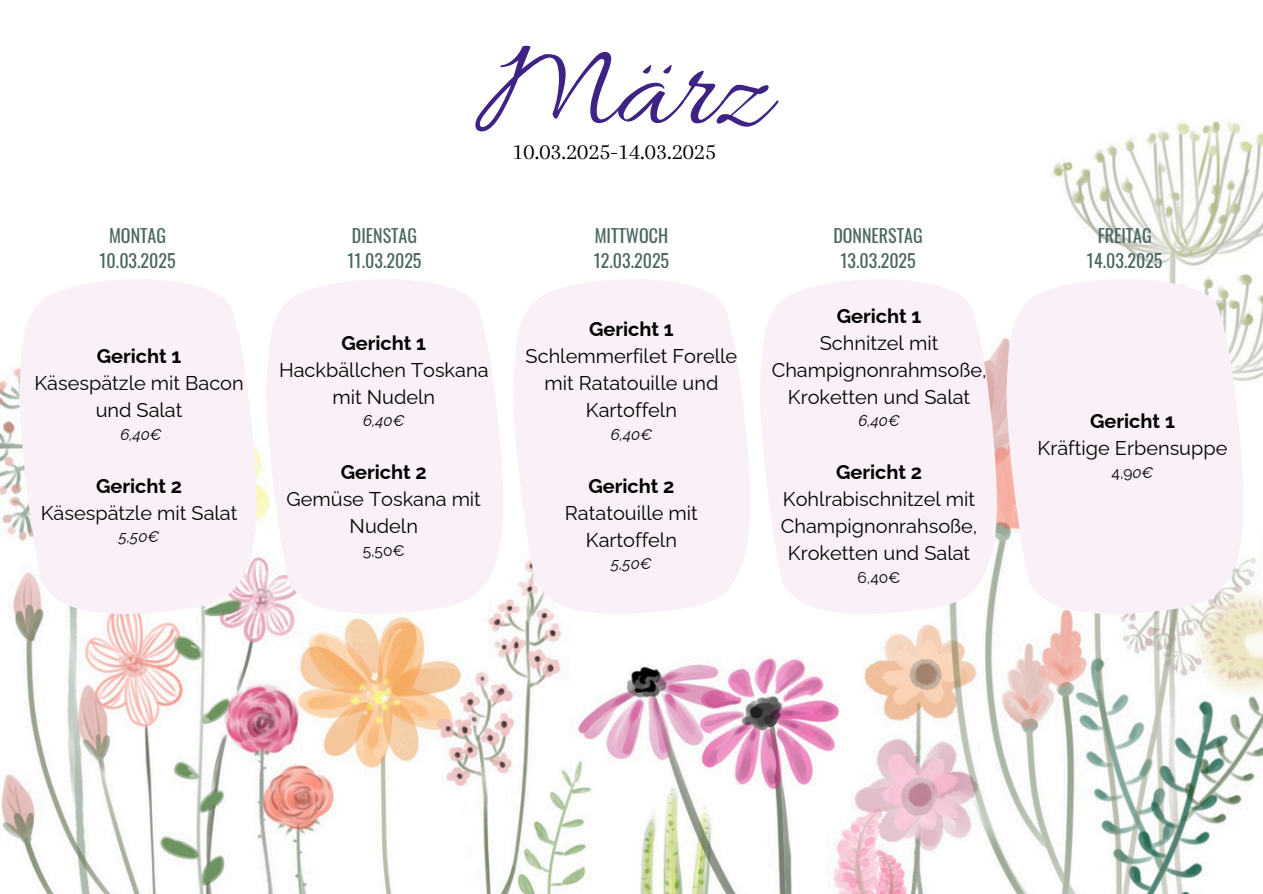
<style>
.page{position:relative;width:1263px;height:894px;background:#fff}
.page>*{position:absolute;margin:0;border:0;box-sizing:border-box;transform-origin:0 0}
.t1{font:127.95px "Allura";color:#3e2284}
.t2{font:24px "Arapey";color:#000}
.t3{font:19.95px/27px "Raleway";color:#000;text-align:center}
.t4{font:700 19.95px "Raleway";color:#000}
.t5{font:18px/24.8px "Oswald";color:#496661;text-align:center}
.t6{font:italic 15.45px "Raleway";color:#000}
.t7{font:15.45px "Raleway";color:#000}
.s1{font-style:italic}
</style>
<div class="page">
<img style="left:0;top:121px;width:1263px;height:772px">
<svg style="left:513px;top:280px;width:237px;height:334px;fill:#faf0f8"></svg>
<svg style="left:760px;top:280px;width:236px;height:334px;fill:#faf0f8"></svg>
<svg style="left:1006px;top:280px;width:237px;height:334px;fill:#faf0f8"></svg>
<svg style="left:266px;top:280px;width:237px;height:334px;fill:#faf0f8"></svg>
<svg style="left:19px;top:280px;width:237px;height:334px;fill:#faf0f8"></svg>
<h3 class="t1" style="left:476px;top:18px;width:295px">März</h3>
<p class="t2" style="left:512px;top:138px;width:205px">10.03.2025-14.03.2025</p>
<p class="t5" style="left:100px;top:222px;width:78px">MONTAG<br>10.03.2025</p>
<p class="t5" style="left:347px;top:222px;width:75px;text-align:left">DIENSTAG<br>11.03.2025</p>
<p class="t5" style="left:594px;top:222px;width:77px;text-align:left">MITTWOCH<br>12.03.2025</p>
<p class="t5" style="left:833px;top:222px;width:91px">DONNERSTAG<br>13.03.2025</p>
<p class="t5" style="left:1087px;top:222px;width:77px">FREITAG<br>14.03.2025</p>
<p class="t4" style="left:97px;top:344px;width:86px">Gericht 1</p>
<p class="t3" style="left:34px;top:369px;width:211px">Käsespätzle mit Bacon und Salat</p>
<h1 class="t6" style="left:120px;top:425px;width:43px">6,40€</h1>
<h2 class="t4" style="left:96px;top:474px;width:88px">Gericht 2</h2>
<h3 class="t3" style="left:41px;top:499px;width:198px">Käsespätzle mit Salat</h3>
<p class="t6" style="left:119px;top:527px;width:42px">5,50€</p>
<p class="t4" style="left:341px;top:331px;width:86px">Gericht 1</p>
<p class="t3" style="left:279px;top:356px;width:211px">Hackbällchen Toskana mit Nudeln</p>
<p class="t6" style="left:363px;top:411px;width:43px">6,40€</p>
<p class="t4" style="left:341px;top:460px;width:88px">Gericht 2</p>
<p class="t3" style="left:287px;top:485px;width:196px">Gemüse Toskana mit<br>Nudeln</p>
<p class="t7" style="left:363px;top:541px;width:44px">5,50€</p>
<h3 class="t4" style="left:589px;top:317px;width:86px">Gericht 1</h3>
<p class="t3" style="left:526px;top:342px;width:213px">Schlemmerfilet Forelle mit Ratatouille und<br>Kartoffeln</p>
<p class="t6" style="left:611px;top:425px;width:43px">6,40€</p>
<p class="t4" style="left:588px;top:474px;width:88px">Gericht 2</p>
<p class="t3" style="left:565px;top:499px;width:135px">Ratatouille mit<br>Kartoffeln</p>
<p class="t6" style="left:611px;top:554px;width:42px">5,50€</p>
<p class="t4" style="left:837px;top:304px;width:86px">Gericht 1</p>
<p class="t3" style="left:772px;top:329px;width:216px">Schnitzel mit<br>Champignonrahmsoße,<br>Kroketten und Salat</p>
<h3 class="t6" style="left:858px;top:411px;width:43px">6,40€</h3>
<p class="t4" style="left:836px;top:460px;width:88px">Gericht 2</p>
<p class="t3" style="left:781px;top:485px;width:198px">Kohlrabischnitzel mit<br>Champignonrahsoße,<br>Kroketten und Salat</p>
<p class="t7" style="left:858px;top:568px;width:44px">6,40€</p>
<p class="t4" style="left:1090px;top:409px;width:86px">Gericht 1</p>
<p class="t3" style="left:1038px;top:434px;width:191px">Kräftige Erbensuppe</p>
<p class="t7" style="left:1111px;top:463px;width:43px">4,9<span class="s1">0€</span></p>
</div>
